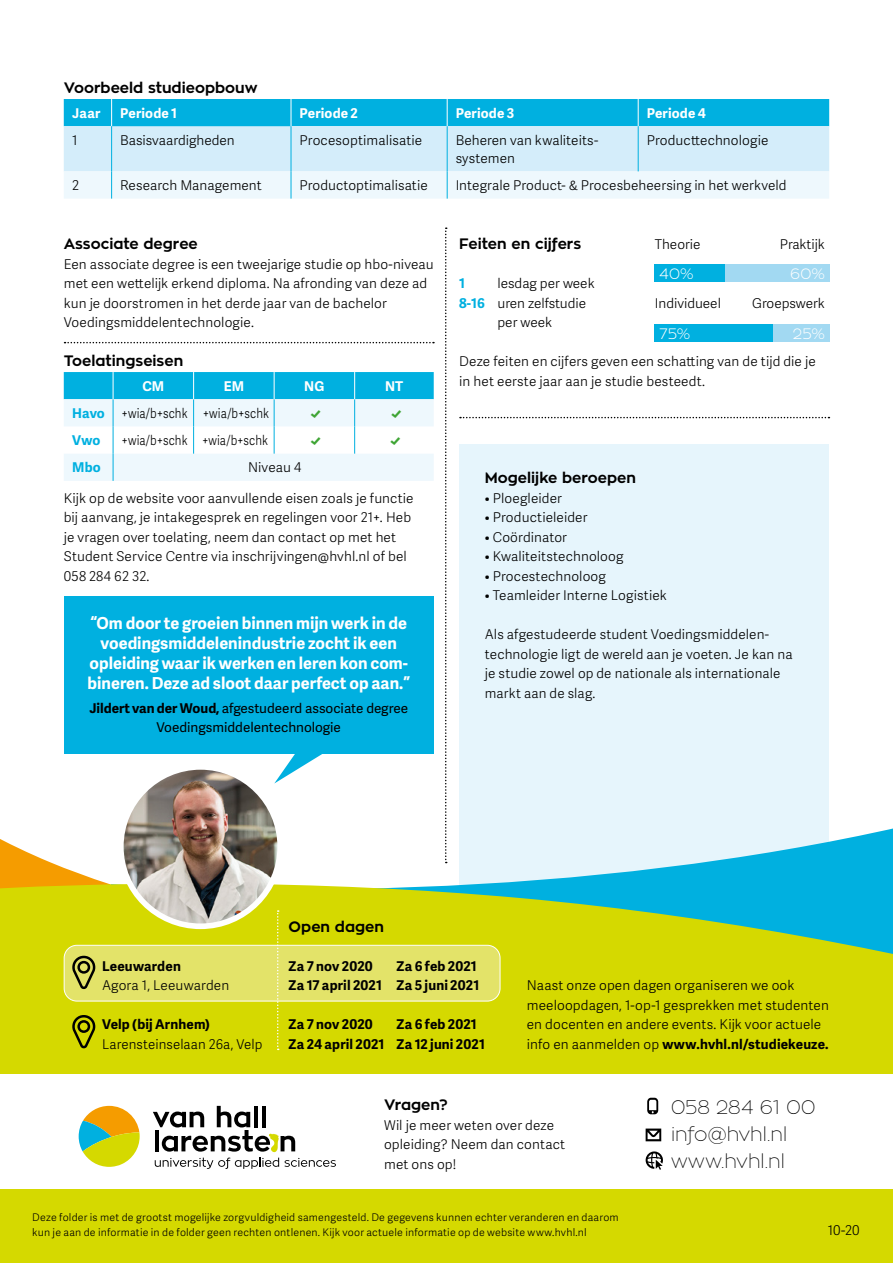
<style>
.page{position:relative;width:893px;height:1263px;background:#fff}
.page>*{position:absolute;margin:0;border:0;box-sizing:border-box;transform-origin:0 0}
.t1{font:100 19.5px/27px "Zona Pro";color:#000}
.t2{font:700 16.5px/19.8px "Adelle Sans";color:#fff;text-align:center}
.t3{font:700 15px "Zona Pro";color:#000}
.t4{font:300 15px "Zona Pro";letter-spacing:.015em;color:#fff}
.t5{font:300 14.85px "Adelle Sans";color:#3fa535}
.t6{font:300 13.5px/19.5px "Adelle Sans";letter-spacing:.01em;color:#000}
.t7{font:700 13.5px/19.5px "Adelle Sans";letter-spacing:.015em;color:#000}
.t8{font:13.5px/19.5px "Adelle Sans";color:#000;text-align:center}
.t9{font:300 13.5px "Adelle Sans";letter-spacing:.01em;color:#000;scale:.85 1}
.t10{font:700 13.5px "Adelle Sans";letter-spacing:.01em;color:#fff}
.t11{font:700 13.5px "Adelle Sans";letter-spacing:.01em;color:#00b0e0}
.t12{font:300 10.5px/15px "Adelle Sans";letter-spacing:.02em;color:#000}
.s1{font-weight:700;color:#00b0e0}
.s2{font-weight:700}
</style>
<div class="page">
<div style="left:459px;top:444px;width:370px;height:462px;background:#e6f5fc"></div>
<svg style="left:445px;top:828px;width:448px;height:53px"></svg>
<svg style="left:0;top:839px;width:100px;height:42px"></svg>
<svg style="left:0;top:881px;width:893px;height:382px;background:#c4d513"></svg>
<svg style="left:64px;top:372px;width:370px;height:109px"></svg>
<div style="left:0;top:1074px;width:893px;height:115px;background:#fff"></div>
<svg style="left:79px;top:1106px;width:61px;height:61px"></svg>
<svg style="left:153px;top:1106px;width:183px;height:63px"></svg>
<svg style="left:647px;top:1098px;width:11px;height:16px"></svg>
<svg style="left:646px;top:1128px;width:15px;height:13px"></svg>
<svg style="left:646px;top:1151px;width:17px;height:19px"></svg>
<svg style="left:65px;top:342px;width:369px;height:1px"></svg>
<svg style="left:460px;top:417px;width:369px;height:1px"></svg>
<div style="left:655px;top:264px;width:174px;height:18px;background:#a2d9f2"></div>
<div style="left:655px;top:324px;width:174px;height:17px;background:#a2d9f2"></div>
<div style="left:655px;top:264px;width:70px;height:18px;background:#00b0e0"></div>
<div style="left:655px;top:324px;width:118px;height:17px;background:#00b0e0"></div>
<svg style="left:445px;top:227px;width:2px;height:636px"></svg>
<svg style="left:64px;top:99px;width:765px;height:100px;background:#a1dff3"></svg>
<hr style="left:111px;top:126px;width:1px;height:45px;background:#00b0e0">
<hr style="left:291px;top:126px;width:1px;height:45px;background:#00b0e0">
<hr style="left:447px;top:126px;width:1px;height:45px;background:#00b0e0">
<img style="left:121px;top:771px;width:159px;height:155px">
<div style="left:118px;top:764px;width:165px;height:165px;border:6px solid #fff;border-radius:50%"></div>
<div style="left:64px;top:596px;width:370px;height:157px;background:#00b0e0"></div>
<svg style="left:274px;top:753px;width:78px;height:30px"></svg>
<div style="left:64px;top:945px;width:436px;height:56px;background:#e3e369;border-radius:13px"></div>
<div style="left:64px;top:945px;width:436px;height:56px;border:1px solid #fff;border-radius:13px"></div>
<svg style="left:277px;top:910px;width:2px;height:140px"></svg>
<svg style="left:72px;top:955px;width:24px;height:35px"></svg>
<svg style="left:71px;top:1014px;width:26px;height:36px"></svg>
<p class="t3" style="left:64px;top:78px;width:195px">Voorbeeld studieopbouw</p>
<p class="t10" style="left:72px;top:103px;width:30px">Jaar</p>
<p class="t10" style="left:120px;top:103px;width:59px">Periode 1</p>
<p class="t10" style="left:299px;top:103px;width:60px">Periode 2</p>
<p class="t10" style="left:456px;top:103px;width:60px">Periode 3</p>
<p class="t10" style="left:647px;top:103px;width:61px">Periode 4</p>
<p class="t6" style="left:72px;top:130px;width:7px">1</p>
<p class="t6" style="left:120px;top:130px;width:116px">Basisvaardigheden</p>
<p class="t6" style="left:299px;top:130px;width:124px">Procesoptimalisatie</p>
<p class="t6" style="left:456px;top:131px;width:143px;line-height:18px">Beheren van kwaliteits&shy;systemen</p>
<p class="t6" style="left:647px;top:130px;width:123px">Producttechnologie</p>
<p class="t6" style="left:72px;top:175px;width:8px">2</p>
<p class="t6" style="left:120px;top:175px;width:143px">Research Management</p>
<p class="t6" style="left:299px;top:175px;width:130px">Productoptimalisatie</p>
<p class="t6" style="left:456px;top:175px;width:332px">Integrale Product- &amp; Procesbeheersing in het werkveld</p>
<p class="t3" style="left:64px;top:234px;width:136px">Associate degree</p>
<p class="t6" style="left:64px;top:254px;width:371px">Een associate degree is een tweejarige studie op hbo-niveau met een wettelijk erkend diploma. Na afronding van deze ad kun je doorstromen in het derde jaar van de bachelor Voedingsmiddelentechnologie.</p>
<p class="t3" style="left:64px;top:351px;width:121px">Toelatingseisen</p>
<p class="t10" style="left:142px;top:376px;width:23px">CM</p>
<p class="t10" style="left:224px;top:376px;width:22px">EM</p>
<p class="t10" style="left:304px;top:376px;width:22px">NG</p>
<p class="t10" style="left:385px;top:376px;width:20px">NT</p>
<p class="t9" style="left:72px;top:404px;width:233px"><span class="s1">Havo</span> +wia/b+schk +wia/b+schk</p>
<p class="t5" style="left:310px;top:402px;width:13px">e</p>
<p class="t5" style="left:391px;top:402px;width:13px">e</p>
<p class="t11" style="left:72px;top:430px;width:30px">Vwo</p>
<p class="t9" style="left:122px;top:431px;width:174px">+wia/b+schk +wia/b+schk</p>
<p class="t5" style="left:310px;top:429px;width:13px">e</p>
<p class="t5" style="left:390px;top:429px;width:13px">e</p>
<p class="t11" style="left:72px;top:458px;width:30px">Mbo</p>
<p class="t6" style="left:248px;top:457px;width:55px">Niveau 4</p>
<p class="t6" style="left:64px;top:488px;width:351px">Kijk op de website voor aanvullende eisen zoals je functie bij aanvang, je intakegesprek en regelingen voor 21+. Heb je vragen over toelating, neem dan contact op met het Student Service Centre via inschrijvingen@hvhl.nl of bel 058 284 62 32.</p>
<p class="t2" style="left:88px;top:613px;width:324px">“Om door te groeien binnen mijn werk in de voedingsmiddelenindustrie zocht ik een opleiding waar ik werken en leren kon com&shy;bineren. Deze ad sloot daar perfect op aan.”</p>
<p class="t8" style="left:89px;top:698px;width:320px"><span class="s2">Jildert van der Woud,</span> afgestudeerd associate degree<br>Voedingsmiddelentechnologie</p>
<p class="t3" style="left:459px;top:234px;width:124px">Feiten en cijfers</p>
<p class="t11" style="left:459px;top:273px;width:7px">1</p>
<p class="t6" style="left:497px;top:273px;width:99px">lesdag per week</p>
<p class="t6" style="left:459px;top:293px;width:128px"><span class="s1">8-16</span> uren zelfstudie</p>
<p class="t6" style="left:497px;top:312px;width:56px">per week</p>
<p class="t6" style="left:655px;top:234px;width:47px">Theorie</p>
<p class="t6" style="left:780px;top:234px;width:47px">Praktijk</p>
<p class="t4" style="left:659px;top:264px;width:36px">40%</p>
<p class="t4" style="left:790px;top:264px;width:36px">60%</p>
<p class="t6" style="left:655px;top:293px;width:68px">Individueel</p>
<p class="t6" style="left:752px;top:293px;width:74px">Groepswerk</p>
<p class="t4" style="left:659px;top:324px;width:33px">75%</p>
<p class="t4" style="left:793px;top:324px;width:34px">25%</p>
<p class="t6" style="left:459px;top:351px;width:358px">Deze feiten en cijfers geven een schatting van de tijd die je in het eerste jaar aan je studie besteedt.</p>
<p class="t3" style="left:485px;top:468px;width:153px">Mogelijke beroepen</p>
<p class="t6" style="left:485px;top:488px;width:79px">• Ploegleider</p>
<p class="t6" style="left:485px;top:507px;width:104px">• Productieleider</p>
<p class="t6" style="left:485px;top:527px;width:84px">• Coördinator</p>
<p class="t6" style="left:485px;top:546px;width:140px">• Kwaliteitstechnoloog</p>
<p class="t6" style="left:485px;top:565px;width:123px">• Procestechnoloog</p>
<p class="t6" style="left:485px;top:585px;width:184px">• Teamleider Interne Logistiek</p>
<p class="t6" style="left:485px;top:624px;width:309px">Als afgestudeerde student Voedingsmiddelen&shy;technologie ligt de wereld aan je voeten. Je kan na je studie zowel op de nationale als internationale markt aan de slag.</p>
<p class="t7" style="left:102px;top:955px;width:80px">Leeuwarden</p>
<p class="t6" style="left:102px;top:975px;width:129px">Agora 1, Leeuwarden</p>
<p class="t7" style="left:102px;top:1014px;width:110px">Velp (bij Arnhem)</p>
<p class="t6" style="left:102px;top:1034px;width:162px">Larensteinselaan 26a, Velp</p>
<p class="t3" style="left:289px;top:916px;width:97px">Open dagen</p>
<p class="t7" style="left:289px;top:955px;width:95px">Za 7 nov 2020<br>Za 17 april 2021</p>
<p class="t7" style="left:289px;top:1014px;width:97px">Za 7 nov 2020<br>Za 24 april 2021</p>
<p class="t7" style="left:397px;top:955px;width:84px">Za 6 feb 2021<br>Za 5 juni 2021</p>
<p class="t7" style="left:397px;top:1014px;width:90px">Za 6 feb 2021<br>Za 12 juni 2021</p>
<p class="t6" style="left:527px;top:975px;width:304px">Naast onze open dagen organiseren we ook meeloopdagen, 1-op-1 gesprekken met studenten en docenten en andere events. Kijk voor actuele info en aanmelden op <span class="s2">www.hvhl.nl/studiekeuze.</span></p>
<p class="t3" style="left:384px;top:1095px;width:65px">Vragen?</p>
<p class="t6" style="left:384px;top:1114px;width:183px">Wil je meer weten over deze opleiding? Neem dan contact met ons op!</p>
<h1 class="t1" style="left:671px;top:1094px;width:146px">058 284 61 00 info@hvhl.nl www.hvhl.nl</h1>
<p class="t12" style="left:32px;top:1209px;width:588px">Deze folder is met de grootst mogelijke zorgvuldigheid samengesteld. De gegevens kunnen echter veranderen en daarom kun je aan de informatie in de folder geen rechten ontlenen. Kijk voor actuele informatie op de website www.hvhl.nl</p>
<p class="t6" style="left:828px;top:1220px;width:33px">10-20</p>
</div>
